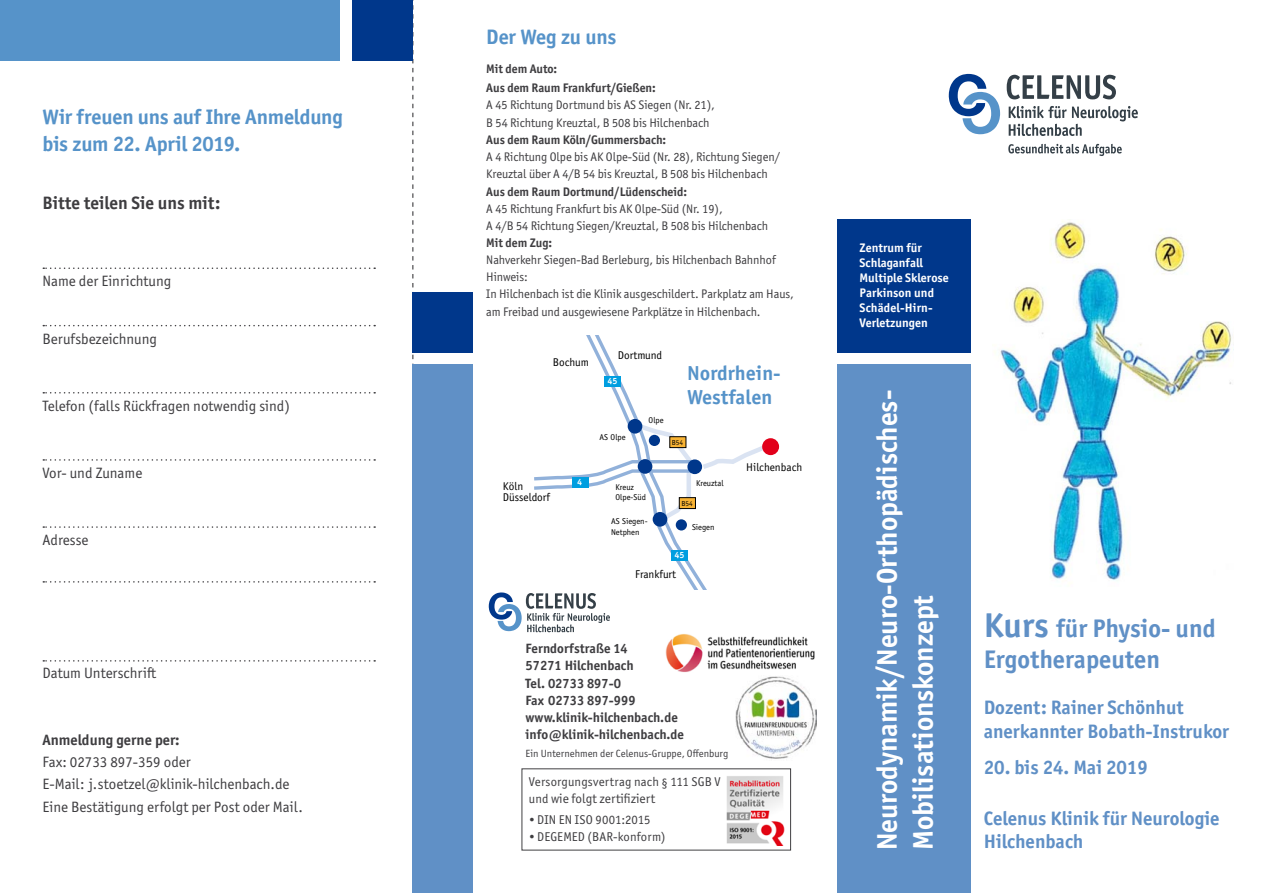
<style>
.page{position:relative;width:1263px;height:893px;background:#fff}
.page>*{position:absolute;margin:0;border:0;box-sizing:border-box;transform-origin:0 0}
.t1{font:700 28.5px/36px "Officina Sans ITC Pro";color:#fff}
.t2{font:700 25.5px/30.6px "Officina Sans ITC Pro";color:#6090c6}
.Fly_Große_Headline_b{font:700 21px/27px "Officina Sans ITC Pro";letter-spacing:-.01em;color:#5693c9}
.t3{font:700 20.25px/24.5px "Officina Sans";color:#5693c9}
.t4{font:700 19.5px/23.4px "Officina Sans ITC Pro";color:#6090c6}
.t5{font:700 18px "Officina Sans ITC Pro";color:#3e3d40}
.t6{font:15px "Officina Sans ITC Pro";color:#3e3d40}
.t7{font:700 15px "Officina Sans ITC Pro";color:#3e3d40}
.Fly_Fließtext_linksb{font:700 13.5px/17.2px "Officina Sans ITC Pro";color:#3e3d40}
.Fly_Fließtext_linksb-2{font:13.2px "Officina Sans ITC Pro";color:#3e3d40}
.Fly_Kleine_Aufzählun{font:12.75px "Officina Sans ITC Pro";letter-spacing:.01em;color:#3e3d40}
.Fly_Fließtext_linksb-3{font:12.75px "Officina Sans ITC Pro";letter-spacing:.01em;color:#3e3d40}
.Fly_Fließtext_linksb-4{font:12.45px/17.2px "Officina Sans ITC Pro";letter-spacing:-.005em;color:#3e3d40}
.t8{font:700 12.45px/15px "Officina Sans ITC Pro";color:#fff}
.Fly_Fließtext_linksb-5{font:700 12.45px "Officina Sans ITC Pro";letter-spacing:-.005em;color:#3e3d40}
.Fly_Kleine_Headline{font:700 12.45px "Officina Sans ITC Pro";letter-spacing:-.005em;color:#3e3d40}
.t9{font:11.25px/11.2px "Officina Sans";color:#000}
.t10{font:10.5px "Officina Sans ITC Pro";color:#3e3d40}
.t11{font:700 9px "Officina Sans";color:#fff}
.t12{font:8.4px/10.2px "Officina Sans";color:#000}
.t13{font:7.35px "Officina Sans";color:#000}
.s1{font-weight:700}
.s2{font-size:12.75px}
.s3{font-size:34.5px}
</style>
<div class="page">
<svg style="left:412px;top:0;width:1px;height:365px"></svg>
<div style="left:352px;top:0;width:60px;height:60px;background:#00378b"></div>
<div style="left:0;top:0;width:340px;height:60px;background:#5693c9"></div>
<div style="left:412px;top:292px;width:61px;height:60px;background:#00378b"></div>
<div style="left:412px;top:365px;width:61px;height:528px;background:#6090c6"></div>
<div style="left:838px;top:219px;width:133px;height:134px;background:#00378b"></div>
<div style="left:838px;top:364px;width:133px;height:529px;background:#6090c6"></div>
<img style="left:994px;top:221px;width:238px;height:360px">
<svg style="left:1007px;top:75px;width:109px;height:24px"></svg>
<svg style="left:949px;top:74px;width:51px;height:60px"></svg>
<svg style="left:1009px;top:106px;width:129px;height:30px"></svg>
<svg style="left:1008px;top:144px;width:114px;height:12px"></svg>
<img style="left:735px;top:676px;width:82px;height:83px">
<img style="left:666px;top:634px;width:149px;height:38px">
<svg style="left:489px;top:592px;width:121px;height:40px"></svg>
<svg style="left:715px;top:438px;width:57px;height:27px"></svg>
<svg style="left:534px;top:336px;width:181px;height:253px"></svg>
<div style="left:687px;top:459px;width:15px;height:15px;background:#00378b;border-radius:50%"></div>
<div style="left:762px;top:438px;width:17px;height:17px;background:#e2001a;border-radius:50%"></div>
<div style="left:604px;top:376px;width:16px;height:11px;background:#009ee0"></div>
<div style="left:669px;top:436px;width:17px;height:12px;background:#f8b334;border:1px solid #000"></div>
<div style="left:679px;top:497px;width:17px;height:12px;background:#f8b334;border:1px solid #000"></div>
<div style="left:671px;top:550px;width:16px;height:10px;background:#009ee0"></div>
<div style="left:572px;top:477px;width:16px;height:10px;background:#009ee0"></div>
<div style="left:649px;top:435px;width:11px;height:11px;background:#00378b;border-radius:50%"></div>
<div style="left:676px;top:519px;width:11px;height:11px;background:#00378b;border-radius:50%"></div>
<div style="left:628px;top:419px;width:14px;height:15px;background:#00378b;border-radius:50%"></div>
<div style="left:653px;top:512px;width:14px;height:15px;background:#00378b;border-radius:50%"></div>
<div style="left:638px;top:459px;width:14px;height:15px;background:#00378b;border-radius:50%"></div>
<img style="left:726px;top:776px;width:59px;height:69px">
<svg style="left:43px;top:267px;width:332px;height:2px"></svg>
<svg style="left:43px;top:325px;width:332px;height:1px"></svg>
<svg style="left:43px;top:392px;width:332px;height:2px"></svg>
<svg style="left:43px;top:459px;width:332px;height:2px"></svg>
<svg style="left:43px;top:526px;width:332px;height:2px"></svg>
<svg style="left:43px;top:581px;width:332px;height:2px"></svg>
<svg style="left:43px;top:660px;width:332px;height:2px"></svg>
<p class="Fly_Große_Headline_b" style="left:43px;top:103px;width:302px">Wir freuen uns auf Ihre Anmeldung bis zum 22. April 2019.</p>
<p class="t5" style="left:43px;top:191px;width:179px">Bitte teilen Sie uns mit:</p>
<p class="t6" style="left:43px;top:272px;width:130px">Name der Einrichtung</p>
<p class="t6" style="left:43px;top:330px;width:116px">Berufsbezeichnung</p>
<p class="t6" style="left:43px;top:397px;width:249px">Telefon (falls Rückfragen notwendig sind)</p>
<p class="t6" style="left:43px;top:464px;width:101px">Vor- und Zuname</p>
<p class="t6" style="left:43px;top:531px;width:47px">Adresse</p>
<p class="t6" style="left:43px;top:664px;width:115px">Datum Unterschrift</p>
<p class="t7" style="left:43px;top:730px;width:139px">Anmeldung gerne per:</p>
<p class="t6" style="left:43px;top:753px;width:150px">Fax: 02733 897-359 oder</p>
<p class="t6" style="left:43px;top:776px;width:249px">E-Mail: j.stoetzel@klinik-hilchenbach.de</p>
<p class="t6" style="left:43px;top:798px;width:262px">Eine Bestätigung erfolgt per Post oder Mail.</p>
<p class="Fly_Große_Headline_b" style="left:486px;top:23px;width:131px">Der Weg zu uns</p>
<p class="Fly_Kleine_Headline" style="left:486px;top:61px;width:72px">Mit dem Auto:</p>
<p class="Fly_Fließtext_linksb-4" style="left:486px;top:79px;width:230px"><span class="s1">Aus dem Raum Frankfurt/Gießen:<br></span>A 45 Richtung Dortmund bis AS Siegen (Nr. 21),</p>
<p class="Fly_Fließtext_linksb-4" style="left:486px;top:114px;width:225px">B 54 Richtung Kreuztal, B 508 bis Hilchenbach</p>
<p class="Fly_Fließtext_linksb-5" style="left:486px;top:132px;width:181px">Aus dem Raum Köln/Gummersbach:</p>
<p class="Fly_Fließtext_linksb-4" style="left:486px;top:148px;width:295px">A 4 Richtung Olpe bis AK Olpe-Süd (Nr. 28), Richtung Siegen/<br>Kreuztal über A 4/B 54 bis Kreuztal, B 508 bis Hilchenbach</p>
<p class="Fly_Fließtext_linksb-5" style="left:486px;top:184px;width:202px">Aus dem Raum Dortmund/Lüdenscheid:</p>
<p class="Fly_Fließtext_linksb-4" style="left:486px;top:200px;width:238px">A 45 Richtung Frankfurt bis AK Olpe-Süd (Nr. 19),</p>
<p class="Fly_Fließtext_linksb-4" style="left:486px;top:217px;width:283px">A 4/B 54 Richtung Siegen/Kreuztal, B 508 bis Hilchenbach</p>
<p class="Fly_Kleine_Headline" style="left:486px;top:235px;width:67px">Mit dem Zug:</p>
<p class="Fly_Fließtext_linksb-4" style="left:486px;top:251px;width:291px">Nahverkehr Siegen-Bad Berleburg, bis Hilchenbach Bahnhof</p>
<p class="Fly_Fließtext_linksb-4" style="left:486px;top:268px;width:43px">Hinweis:</p>
<p class="Fly_Fließtext_linksb-4" style="left:486px;top:286px;width:309px">In Hilchenbach ist die Klinik ausgeschildert. Parkplatz am Haus, am Freibad und ausgewiesene Parkplätze in Hilchenbach.</p>
<p class="t9" style="left:553px;top:357px;width:38px">Bochum</p>
<p class="t9" style="left:618px;top:350px;width:46px">Dortmund</p>
<p class="t11" style="left:607px;top:376px;width:12px">45</p>
<p class="t12" style="left:599px;top:432px;width:28px">AS Olpe</p>
<p class="t12" style="left:649px;top:415px;width:17px">Olpe</p>
<p class="t3" style="left:687px;top:360px;width:95px">Nordrhein-<br>Westfalen</p>
<p class="t13" style="left:672px;top:438px;width:13px">B54</p>
<p class="t9" style="left:746px;top:461px;width:58px">Hilchenbach</p>
<p class="t11" style="left:577px;top:476px;width:7px">4</p>
<p class="t9" style="left:503px;top:481px;width:49px">Köln<br>Düsseldorf</p>
<p class="t12" style="left:696px;top:478px;width:29px">Kreuztal</p>
<p class="t12" style="left:615px;top:482px;width:32px">Kreuz<br>Olpe-Süd</p>
<p class="t13" style="left:681px;top:499px;width:13px">B54</p>
<p class="t12" style="left:611px;top:516px;width:38px">AS Siegen-<br>Netphen</p>
<p class="t11" style="left:675px;top:549px;width:12px">45</p>
<p class="t9" style="left:635px;top:569px;width:42px">Frankfurt</p>
<p class="t12" style="left:692px;top:522px;width:24px">Siegen</p>
<p class="Fly_Fließtext_linksb" style="left:526px;top:640px;width:112px">Ferndorfstraße 14<br>57271 Hilchenbach<br>Tel. 02733 897-0<br>Fax 02733 897-999</p>
<p class="Fly_Fließtext_linksb" style="left:526px;top:709px;width:160px">www.klinik-hilchenbach.de info@klinik-hilchenbach.de</p>
<p class="t10" style="left:526px;top:748px;width:204px">Ein Unternehmen der Celenus-Gruppe, Offenburg</p>
<p class="Fly_Fließtext_linksb-3" style="left:529px;top:774px;width:193px">Versorgungsvertrag nach § 111 SGB V</p>
<p class="Fly_Fließtext_linksb-2" style="left:529px;top:791px;width:128px"><span class="s2">und</span> wie folgt zertifiziert</p>
<p class="Fly_Kleine_Aufzählun" style="left:529px;top:812px;width:123px">• DIN EN ISO 9001:2015</p>
<p class="Fly_Kleine_Aufzählun" style="left:529px;top:829px;width:138px">• DEGEMED (BAR-konform)</p>
<p class="t8" style="left:860px;top:240px;width:91px">Zentrum für<br>Schlaganfall<br>Multiple Sklerose<br>Parkinson und<br>Schädel-Hirn-<br>Verletzungen</p>
<p class="t1" style="left:869px;top:850px;width:462px;rotate:-90deg">Neurodynamik/Neuro-Orthopädisches-<br>Mobilisationskonzept</p>
<p class="t2" style="left:984px;top:613px;width:234px"><span class="s3">Kurs</span> für Physio- und<br>Ergotherapeuten</p>
<p class="t4" style="left:984px;top:696px;width:247px">Dozent: Rainer Schönhut anerkannter Bobath-Instrukor</p>
<p class="t4" style="left:984px;top:755px;width:166px">20. bis 24. Mai 2019</p>
<p class="t4" style="left:984px;top:806px;width:237px">Celenus Klinik für Neurologie<br>Hilchenbach</p>
</div>
